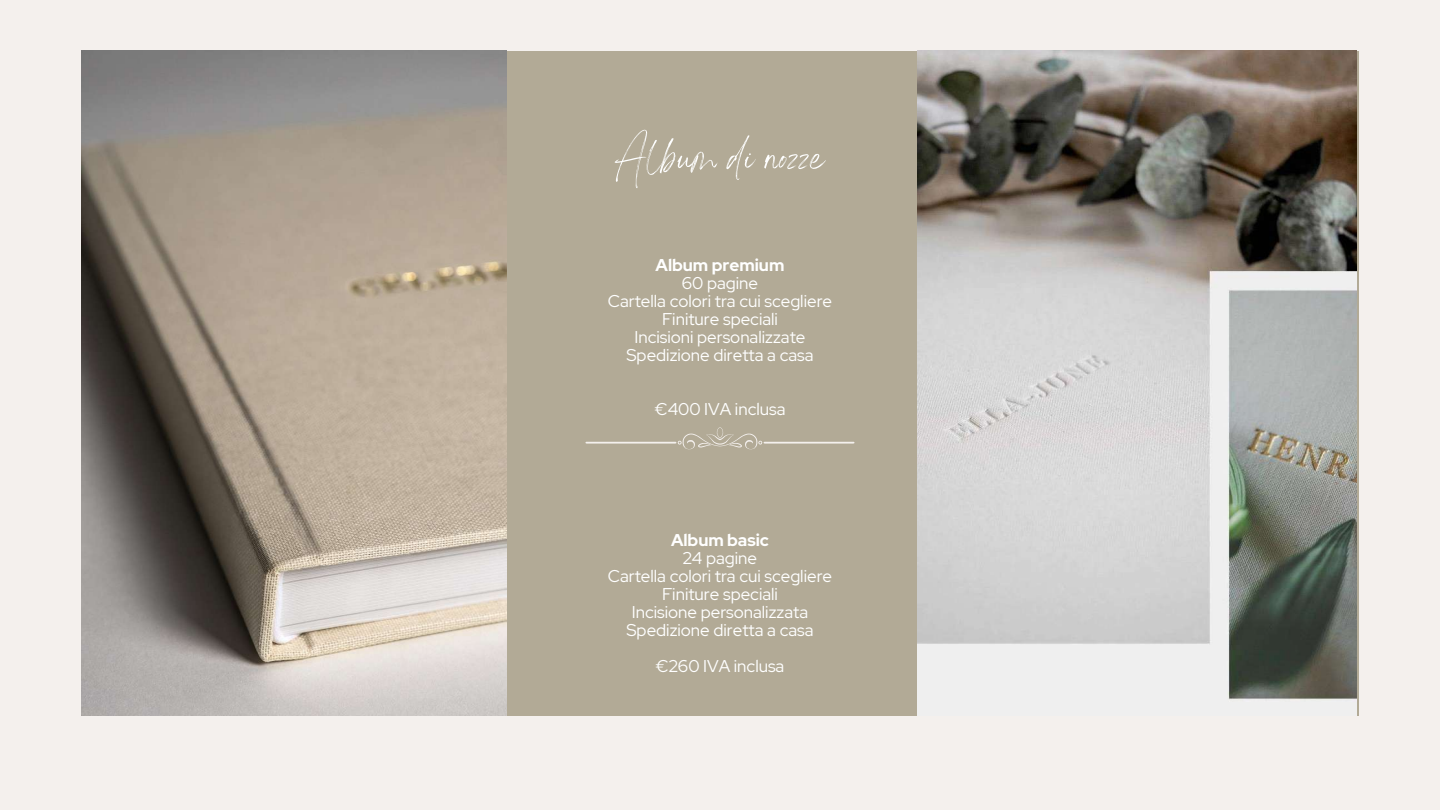
<style>
.page{position:relative;width:1440px;height:810px;background:#f4f0ed}
.page>*{position:absolute;margin:0;border:0;box-sizing:border-box;transform-origin:0 0}
.t1{font:55px "Angella White";color:#fff}
.t2{font:17px/18px "Red Hat Display";color:#fff;text-align:center}
.t3{font:700 17px "Red Hat Display";color:#fff}
</style>
<div class="page">
<div style="left:81px;top:51px;width:1278px;height:664px;background:#b2aa96"></div>
<img style="left:81px;top:51px;width:425px;height:664px">
<img style="left:918px;top:51px;width:439px;height:664px">
<svg style="left:586px;top:427px;width:268px;height:22px"></svg>
<h1 class="t1" style="left:614px;top:122px;width:213px">Album di nozze</h1>
<p class="t3" style="left:656px;top:254px;width:130px">Album premium</p>
<p class="t2" style="left:608px;top:274px;width:226px">60 pagine<br>Cartella colori tra cui scegliere<br>Finiture speciali<br>Incisioni personalizzate<br>Spedizione diretta a casa</p>
<p class="t2" style="left:655px;top:400px;width:132px">€400 IVA inclusa</p>
<p class="t3" style="left:671px;top:528px;width:99px">Album basic</p>
<p class="t2" style="left:608px;top:549px;width:226px">24 pagine<br>Cartella colori tra cui scegliere<br>Finiture speciali<br>Incisione personalizzata<br>Spedizione diretta a casa</p>
<p class="t2" style="left:656px;top:657px;width:130px">€260 IVA inclusa</p>
</div>
